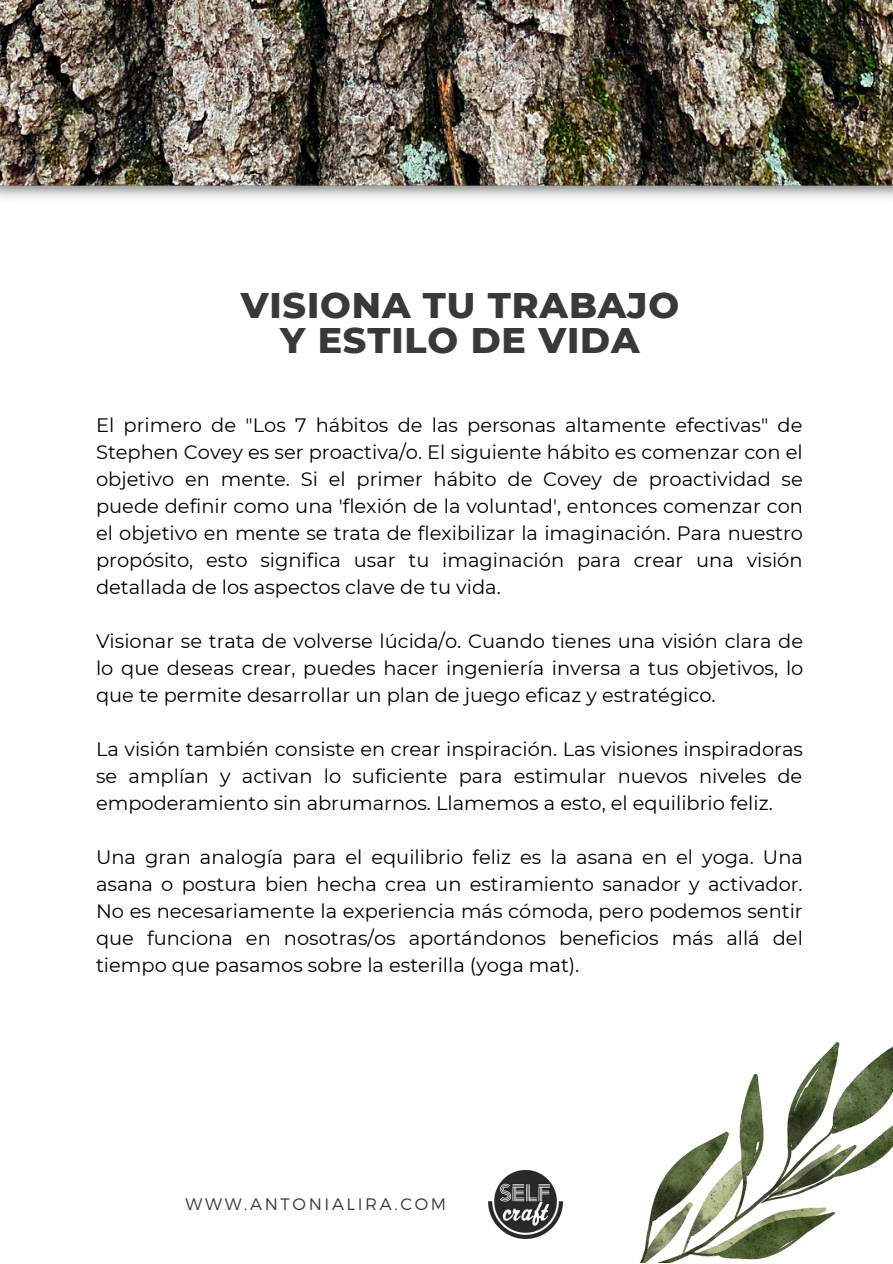
<style>
.page{position:relative;width:893px;height:1264px;background:#fff}
.page>*{position:absolute;margin:0;border:0;box-sizing:border-box;transform-origin:0 0}
.t1{font:800 36.3px/34.8px "Montserrat";letter-spacing:.025em;color:#393939;text-align:center}
.t2{font:19.35px/27px "Montserrat";color:#000;text-align:justify}
.t3{font:300 16.65px "Montserrat";letter-spacing:.16em;color:#393939}
</style>
<div class="page">
<img style="left:488px;top:1170px;width:74px;height:68px">
<img style="left:0;top:0;width:892px;height:198px">
<img style="left:562px;top:1042px;width:330px;height:220px">
<h1 class="t1" style="left:241px;top:288px;width:440px">VISIONA TU TRABAJO<br>Y ESTILO DE VIDA</h1>
<p class="t2" style="left:96px;top:411px;width:708px">El primero de "Los 7 hábitos de las personas altamente efectivas" de Stephen Covey es ser proactiva/o. El siguiente hábito es comenzar con el objetivo en mente. Si el primer hábito de Covey de proactividad se puede definir como una 'flexión de la voluntad', entonces comenzar con el objetivo en mente se trata de flexibilizar la imaginación. Para nuestro propósito, esto significa usar tu imaginación para crear una visión detallada de los aspectos clave de tu vida.</p>
<p class="t2" style="left:96px;top:627px;width:708px">Visionar se trata de volverse lúcida/o. Cuando tienes una visión clara de lo que deseas crear, puedes hacer ingeniería inversa a tus objetivos, lo que te permite desarrollar un plan de juego eficaz y estratégico.</p>
<p class="t2" style="left:96px;top:735px;width:708px">La visión también consiste en crear inspiración. Las visiones inspiradoras se amplían y activan lo suficiente para estimular nuevos niveles de empoderamiento sin abrumarnos. Llamemos a esto, el equilibrio feliz.</p>
<p class="t2" style="left:96px;top:843px;width:708px">Una gran analogía para el equilibrio feliz es la asana en el yoga. Una asana o postura bien hecha crea un estiramiento sanador y activador.<br>No es necesariamente la experiencia más cómoda, pero podemos sentir que funciona en nosotras/os aportándonos beneficios más allá del tiempo que pasamos sobre la esterilla (yoga mat).</p>
<p class="t3" style="left:186px;top:1194px;width:262px">WWW.ANTONIALIRA.COM</p>
</div>
